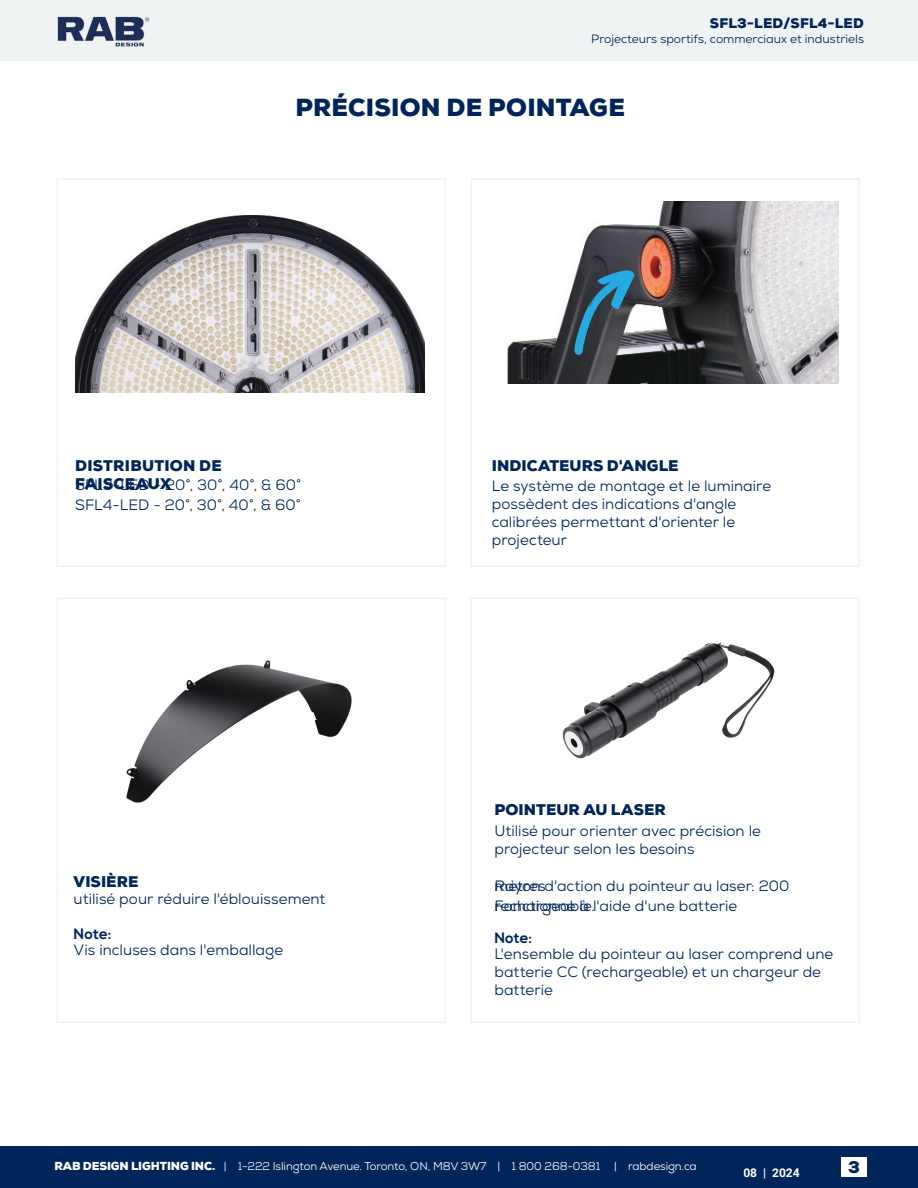
<style>
.page{position:relative;width:918px;height:1188px;background:#fff}
.page>*{position:absolute;margin:0;border:0;box-sizing:border-box;transform-origin:0 0}
.t1{font:900 24px "Nexa";letter-spacing:.005em;color:#00255a}
.t2{font:900 16.5px "Nexa";color:#00255a}
.t3{font:15px/18px "Nexa";letter-spacing:.005em;color:#00255a}
.t4{font:900 15px/18px "Nexa";letter-spacing:.01em;color:#00255a}
.t5{font:700 15px "Nexa";letter-spacing:.005em;color:#00255a}
.t6{font:900 13.5px "Nexa";letter-spacing:.015em;color:#00255a}
.t7{font:12px "Nexa";color:#00255a}
.t8{font:700 12px "Roboto";color:#fff}
.t9{font:11.25px "Nexa";letter-spacing:-.01em;color:#fff}
.s1{font-weight:900}
</style>
<div class="page">
<div style="left:0;top:1147px;width:918px;height:41px;background:#00255a"></div>
<div style="left:0;top:0;width:918px;height:60px;background:#f0f3f4"></div>
<img style="left:57px;top:17px;width:93px;height:30px">
<div style="left:841px;top:1158px;width:26px;height:19px;background:#fff"></div>
<div style="left:57px;top:598px;width:389px;height:425px;border:2px solid #f0f3f4"></div>
<div style="left:471px;top:598px;width:389px;height:425px;border:2px solid #f0f3f4"></div>
<img style="left:507px;top:202px;width:332px;height:181px">
<div style="left:471px;top:178px;width:389px;height:389px;border:2px solid #f0f3f4"></div>
<div style="left:57px;top:178px;width:389px;height:389px;border:2px solid #f0f3f4"></div>
<img style="left:126px;top:660px;width:226px;height:143px">
<img style="left:75px;top:215px;width:349px;height:178px">
<img style="left:562px;top:642px;width:213px;height:117px">
<svg style="left:574px;top:269px;width:60px;height:86px"></svg>
<p class="t6" style="left:710px;top:14px;width:156px">SFL3-LED/SFL4-LED</p>
<p class="t7" style="left:591px;top:31px;width:274px">Projecteurs sportifs, commerciaux et industriels</p>
<h1 class="t1" style="left:296px;top:92px;width:331px">PRÉCISION DE POINTAGE</h1>
<p class="t4" style="left:75px;top:457px;width:148px">DISTRIBUTION DE<br>FAISCEAUX</p>
<p class="t4" style="left:492px;top:457px;width:188px">INDICATEURS D'ANGLE</p>
<p class="t3" style="left:75px;top:475px;width:229px;line-height:20.2px">SFL3-LED - 20˚, 30˚, 40˚, &amp; 60˚<br>SFL4-LED - 20˚, 30˚, 40˚, &amp; 60˚</p>
<p class="t3" style="left:492px;top:477px;width:281px">Le système de montage et le luminaire possèdent des indications d'angle calibrées permettant d'orienter le projecteur</p>
<p class="t4" style="left:494px;top:801px;width:173px">POINTEUR AU LASER</p>
<p class="t4" style="left:74px;top:873px;width:66px">VISIÈRE</p>
<p class="t3" style="left:74px;top:890px;width:253px">utilisé pour réduire l'éblouissement</p>
<p class="t5" style="left:74px;top:926px;width:39px">Note:</p>
<p class="t3" style="left:74px;top:941px;width:211px">Vis incluses dans l'emballage</p>
<p class="t3" style="left:494px;top:822px;width:268px">Utilisé pour orienter avec précision le projecteur selon les besoins</p>
<p class="t3" style="left:494px;top:877px;width:297px">Rayon d'action du pointeur au laser: 200</p>
<p class="t3" style="left:494px;top:876px;width:245px;line-height:20.2px">mètres<br>Fonctionne à l'aide d'une batterie</p>
<p class="t3" style="left:494px;top:897px;width:102px">rechargeable.</p>
<p class="t5" style="left:494px;top:929px;width:39px">Note:</p>
<p class="t3" style="left:494px;top:945px;width:340px">L'ensemble du pointeur au laser comprend une batterie CC (rechargeable) et un chargeur de batterie</p>
<p class="t9" style="left:54px;top:1159px;width:644px"><span class="s1">RAB DESIGN LIGHTING INC.</span> | 1-222 Islington Avenue. Toronto, ON, M8V 3W7 | 1 800 268-0381 | rabdesign.ca</p>
<p class="t2" style="left:848px;top:1156px;width:13px">3</p>
<p class="t8" style="left:743px;top:1164px;width:58px">08 | 2024</p>
</div>
